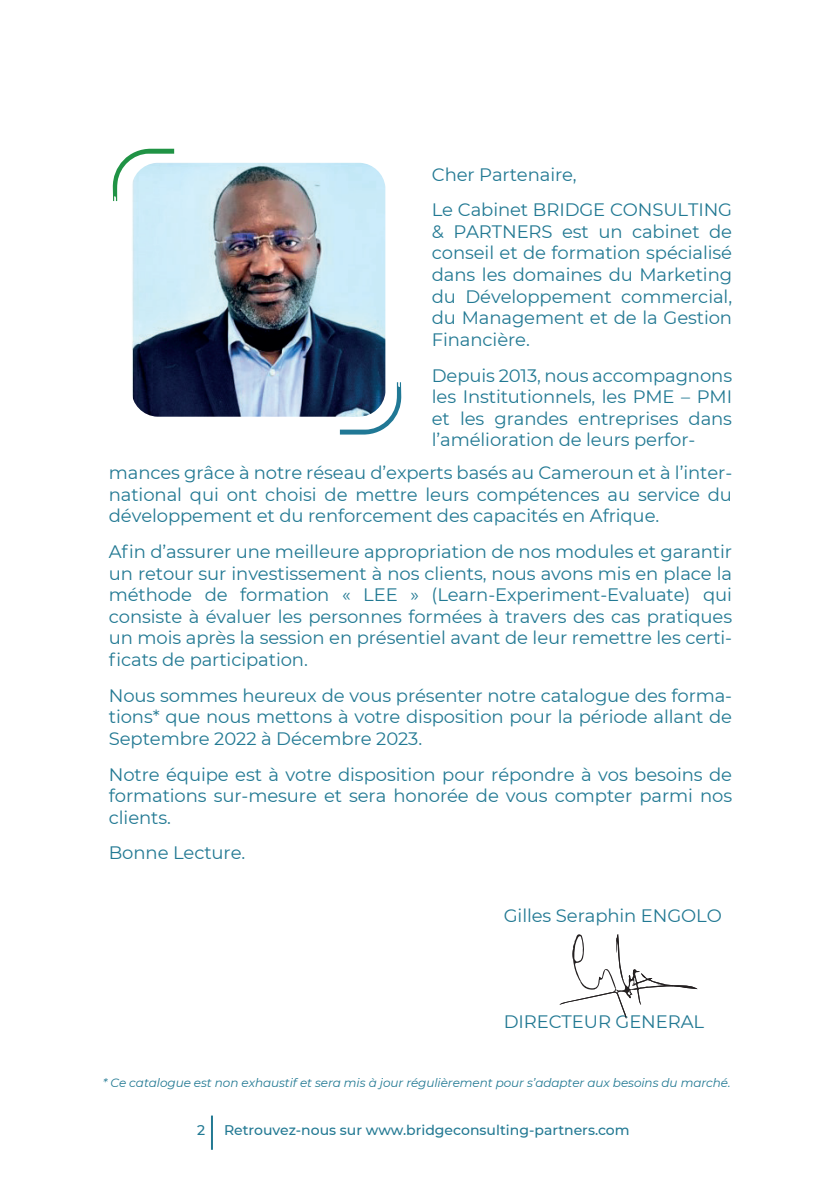
<style>
.page{position:relative;width:840px;height:1191px;background:#fff}
.page>*{position:absolute;margin:0;border:0;box-sizing:border-box;transform-origin:0 0}
.t1{font:18px/21.6px "Montserrat";letter-spacing:-.005em;color:#227993;text-align:justify}
.t2{font:500 14px "Montserrat";color:#227993}
.t3{font:italic 12px "Montserrat";letter-spacing:-.005em;color:#227993}
</style>
<div class="page">
<hr style="left:211px;top:1115px;width:2px;height:34px;background:#227993">
<img style="left:132px;top:163px;width:253px;height:254px">
<svg style="left:112px;top:148px;width:62px;height:53px"></svg>
<svg style="left:340px;top:382px;width:61px;height:53px"></svg>
<svg style="left:559px;top:934px;width:138px;height:84px"></svg>
<p class="t1" style="left:431px;top:156px;width:301px;line-height:35.6px">Cher Partenaire,<br>Le Cabinet BRIDGE CONSULTING</p>
<p class="t1" style="left:431px;top:220px;width:302px">&amp; PARTNERS est un cabinet de conseil et de formation spécialisé dans les domaines du Marketing du Développement commercial, du Management et de la Gestion Financière.</p>
<p class="t1" style="left:431px;top:364px;width:302px">Depuis 2013, nous accompagnons les Institutionnels, les PME – PMI et les grandes entreprises dans l’amélioration de leurs perfor-</p>
<p class="t1" style="left:109px;top:461px;width:624px">mances grâce à notre réseau d’experts basés au Cameroun et à l’inter&shy;national qui ont choisi de mettre leurs compétences au service du développement et du renforcement des capacités en Afrique.</p>
<p class="t1" style="left:109px;top:540px;width:624px">Afin d’assurer une meilleure appropriation de nos modules et garantir un retour sur investissement à nos clients, nous avons mis en place la méthode de formation « LEE » (Learn-Experiment-Evaluate) qui consiste à évaluer les personnes formées à travers des cas pratiques un mois après la session en présentiel avant de leur remettre les certi&shy;ficats de participation.</p>
<p class="t1" style="left:109px;top:684px;width:624px">Nous sommes heureux de vous présenter notre catalogue des forma&shy;tions* que nous mettons à votre disposition pour la période allant de Septembre 2022 à Décembre 2023.</p>
<p class="t1" style="left:109px;top:762px;width:624px">Notre équipe est à votre disposition pour répondre à vos besoins de formations sur-mesure et sera honorée de vous compter parmi nos clients.</p>
<p class="t1" style="left:109px;top:841px;width:138px">Bonne Lecture.</p>
<p class="t1" style="left:503px;top:904px;width:219px">Gilles Seraphin ENGOLO</p>
<p class="t1" style="left:503px;top:1010px;width:202px">DIRECTEUR GENERAL</p>
<p class="t3" style="left:103px;top:1074px;width:629px">* Ce catalogue est non exhaustif et sera mis à jour régulièrement pour s’adapter aux besoins du marché.</p>
<p class="t2" style="left:197px;top:1120px;width:10px">2</p>
<p class="t2" style="left:224px;top:1120px;width:407px">Retrouvez-nous sur www.bridgeconsulting-partners.com</p>
</div>
